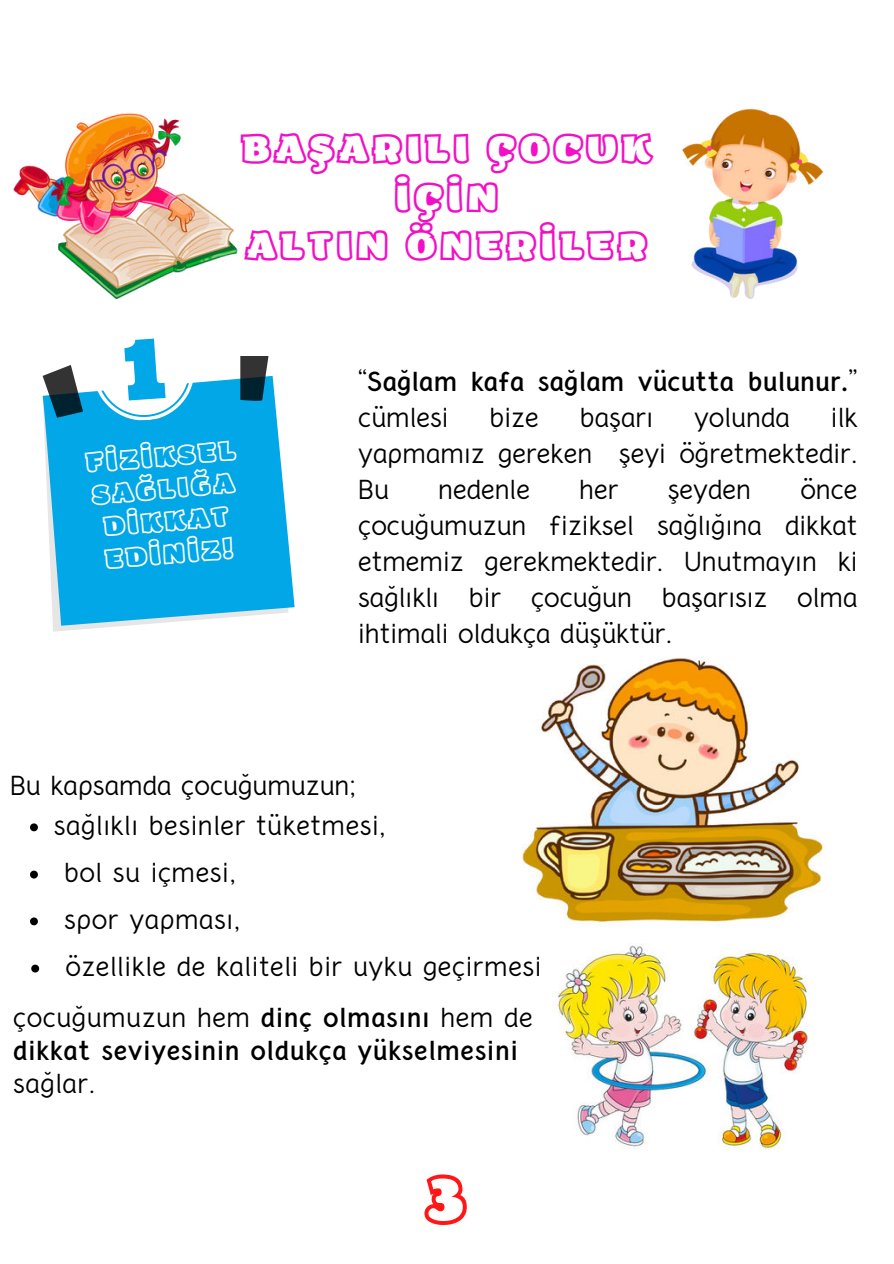
<style>
.page{position:relative;width:894px;height:1264px;background:#fff}
.page>*{position:absolute;margin:0;border:0;box-sizing:border-box;transform-origin:0 0}
.t1{font:58.2px "ZT Arturo Heavyoutline";color:#ff1616}
.t2{font:34.8px/48.3px "ZT Arturo Heavyoutline";letter-spacing:.145em;color:#f20fc6;text-align:center}
.t3{font:24px/36px "Crusoe Text";color:#000;text-align:justify}
.t4{font:24px/47.1px "Crusoe Text";letter-spacing:.02em;color:#000}
.t5{font:700 24px/32.7px "Crusoe Text";letter-spacing:.02em;color:#000}
.t6{font:700 24px/36px "Crusoe Text";color:#000}
.t7{font:24px/32.7px "ZT Arturo Heavyoutline";color:#fff;text-align:center}
.s1{font-weight:400}
</style>
<div class="page">
<img style="left:13px;top:113px;width:225px;height:187px">
<img style="left:558px;top:945px;width:250px;height:204px">
<img style="left:682px;top:108px;width:142px;height:191px">
<svg style="left:53px;top:625px;width:77px;height:6px"></svg>
<svg style="left:44px;top:376px;width:250px;height:249px;background:#2eb5e9"></svg>
<svg style="left:43px;top:365px;width:40px;height:53px"></svg>
<svg style="left:240px;top:356px;width:28px;height:45px"></svg>
<img style="left:522px;top:658px;width:304px;height:266px">
<svg style="left:91px;top:338px;width:105px;height:268px"></svg>
<svg style="left:30px;top:823px;width:8px;height:8px"></svg>
<svg style="left:30px;top:870px;width:8px;height:8px"></svg>
<svg style="left:30px;top:917px;width:8px;height:8px"></svg>
<svg style="left:31px;top:964px;width:8px;height:8px"></svg>
<h2 class="t2" style="left:242px;top:125px;width:410px">BAŞARILI ÇOCUK<br>İÇİN<br>ALTIN ÖNERİLER</h2>
<p class="t7" style="left:85px;top:447px;width:151px;rotate:-5deg">FİZİKSEL<br>SAĞLIĞA<br>DİKKAT<br>EDİNİZ!</p>
<p class="t6" style="left:358px;top:363px;width:500px"><span class="s1">“</span>Sağlam kafa sağlam vücutta bulunur.<span class="s1">” cümlesi</span></p>
<p class="t3" style="left:358px;top:399px;width:500px;text-indent:472px">ilk yapmamız gereken şeyi öğretmektedir.<br>Bu</p>
<p class="t3" style="left:489px;top:399px;width:51px">bize</p>
<p class="t3" style="left:579px;top:399px;width:75px">başarı</p>
<p class="t3" style="left:693px;top:399px;width:97px">yolunda</p>
<p class="t3" style="left:358px;top:471px;width:500px;text-indent:442px">önce çocuğumuzun fiziksel sağlığına dikkat etmemiz gerekmektedir. Unutmayın ki sağlıklı bir çocuğun başarısız olma ihtimali oldukça düşüktür.</p>
<p class="t3" style="left:438px;top:471px;width:93px">nedenle</p>
<p class="t3" style="left:579px;top:471px;width:41px">her</p>
<p class="t3" style="left:667px;top:471px;width:85px">şeyden</p>
<p class="t3" style="left:10px;top:767px;width:347px">Bu kapsamda çocuğumuzun;</p>
<p class="t4" style="left:64px;top:801px;width:479px;text-indent:-10px">sağlıklı besinler tüketmesi,<br>bol su içmesi,<br>spor yapması,<br>özellikle de kaliteli bir uyku geçirmesi</p>
<p class="t5" style="left:13px;top:1001px;width:521px"><span class="s1">çocuğumuzun hem</span> dinç olmasını <span class="s1">hem de </span>dikkat seviyesinin oldukça yükselmesini</p>
<p class="t3" style="left:13px;top:1064px;width:84px">sağlar.</p>
<h1 class="t1" style="left:427px;top:1165px;width:40px">3</h1>
</div>
